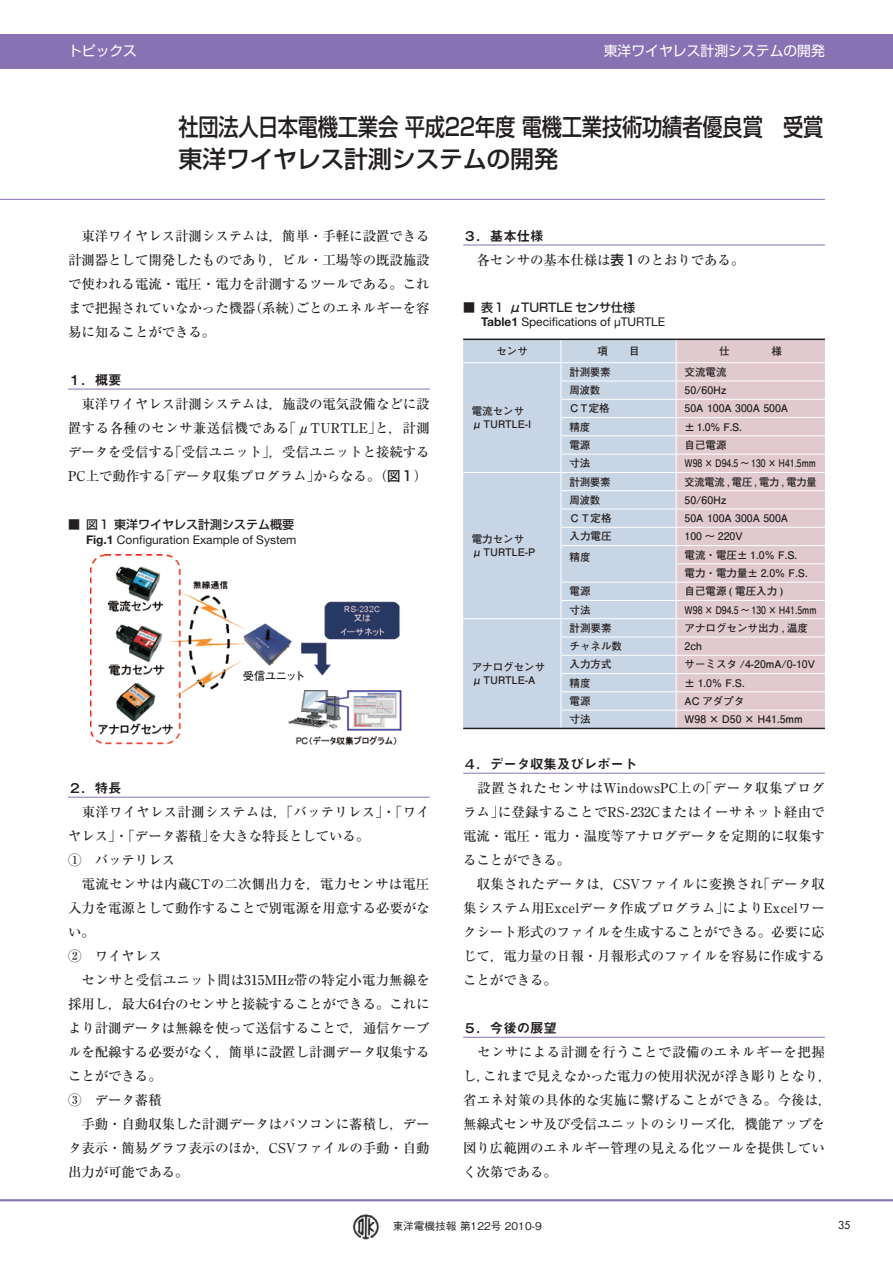
<style>
.page{position:relative;width:893px;height:1263px;background:#fff}
.page>*{position:absolute;margin:0;border:0;box-sizing:border-box;transform-origin:0 0}
.t1{font:500 24px/32px "Shin Go Pro";letter-spacing:-.01em;color:#231f20;scale:.84 1}
.t2{font:13.8px "Shin Go Pro";color:#fff}
.t3{font:500 13.5px/24px "Ryumin Pro";letter-spacing:-.01em;color:#231f20}
.t4{font:13.5px "Midashi Go Pro MB31";letter-spacing:-.01em;color:#231f20}
.t5{font:12px "Helvetica Neue LT Std";color:#231f20}
.t6{font:500 12px "Shin Go Pro";color:#231f20}
.t7{font:700 11.1px "Futo Go B101 Pro";letter-spacing:-.05em;color:#231f20}
.t8{font:500 10.65px "Gothic BBB Pro";color:#231f20}
.t9{font:10.65px "Futura";color:#231f20}
.t10{font:700 10.5px/12.8px "Futo Go B101 Pro";color:#231f20}
.t11{font:700 10.5px "Futo Go B101 Pro";color:#231f20;scale:.82 1}
.t12{font:700 10.5px "Futo Go B101 Pro";color:#231f20;scale:.83 1}
.t13{font:700 10.5px "Futo Go B101 Pro";letter-spacing:-.02em;color:#231f20}
.s1{font-family:"Shin Go Pro"}
.s2{font-weight:700}
</style>
<div class="page">
<img style="left:352px;top:1214px;width:28px;height:26px">
<hr style="left:0;top:1199px;width:893px;height:2px;background:#8972b3">
<div style="left:0;top:34px;width:893px;height:34px;background:#8972b3"></div>
<div style="left:463px;top:340px;width:213px;height:388px;background:#c8d5e4"></div>
<div style="left:677px;top:340px;width:148px;height:388px;background:#e1cacf"></div>
<hr style="left:561px;top:381px;width:115px;height:1px;background:#fff">
<hr style="left:676px;top:381px;width:149px;height:1px;background:#fff">
<hr style="left:561px;top:399px;width:115px;height:1px;background:#fff">
<hr style="left:676px;top:399px;width:149px;height:1px;background:#fff">
<hr style="left:561px;top:417px;width:115px;height:1px;background:#fff">
<hr style="left:676px;top:417px;width:149px;height:1px;background:#fff">
<hr style="left:561px;top:435px;width:115px;height:1px;background:#fff">
<hr style="left:676px;top:435px;width:149px;height:1px;background:#fff">
<hr style="left:561px;top:454px;width:115px;height:1px;background:#fff">
<hr style="left:676px;top:454px;width:149px;height:1px;background:#fff">
<hr style="left:463px;top:472px;width:98px;height:1px;background:#fff">
<hr style="left:561px;top:472px;width:115px;height:1px;background:#fff">
<hr style="left:676px;top:472px;width:149px;height:1px;background:#fff">
<hr style="left:561px;top:490px;width:115px;height:1px;background:#fff">
<hr style="left:676px;top:490px;width:149px;height:1px;background:#fff">
<hr style="left:561px;top:509px;width:115px;height:1px;background:#fff">
<hr style="left:676px;top:509px;width:149px;height:1px;background:#fff">
<hr style="left:561px;top:527px;width:115px;height:1px;background:#fff">
<hr style="left:676px;top:527px;width:149px;height:1px;background:#fff">
<hr style="left:561px;top:545px;width:115px;height:1px;background:#fff">
<hr style="left:676px;top:545px;width:149px;height:1px;background:#fff">
<hr style="left:676px;top:563px;width:149px;height:1px;background:#fff">
<hr style="left:561px;top:582px;width:115px;height:1px;background:#fff">
<hr style="left:676px;top:582px;width:149px;height:1px;background:#fff">
<hr style="left:561px;top:600px;width:115px;height:1px;background:#fff">
<hr style="left:676px;top:600px;width:149px;height:1px;background:#fff">
<hr style="left:463px;top:618px;width:98px;height:1px;background:#fff">
<hr style="left:561px;top:618px;width:115px;height:1px;background:#fff">
<hr style="left:676px;top:618px;width:149px;height:1px;background:#fff">
<hr style="left:561px;top:637px;width:115px;height:1px;background:#fff">
<hr style="left:676px;top:637px;width:149px;height:1px;background:#fff">
<hr style="left:561px;top:655px;width:115px;height:1px;background:#fff">
<hr style="left:676px;top:655px;width:149px;height:1px;background:#fff">
<hr style="left:676px;top:673px;width:149px;height:1px;background:#fff">
<hr style="left:676px;top:691px;width:149px;height:1px;background:#fff">
<hr style="left:676px;top:362px;width:149px;height:1px;background:#fff">
<hr style="left:463px;top:728px;width:98px;height:1px;background:#231f20">
<hr style="left:561px;top:728px;width:115px;height:1px;background:#231f20">
<hr style="left:676px;top:728px;width:149px;height:1px;background:#231f20">
<hr style="left:561px;top:673px;width:115px;height:1px;background:#fff">
<hr style="left:561px;top:691px;width:115px;height:1px;background:#fff">
<hr style="left:463px;top:362px;width:98px;height:1px;background:#fff">
<hr style="left:561px;top:362px;width:115px;height:1px;background:#fff">
<hr style="left:561px;top:710px;width:115px;height:1px;background:#fff">
<svg style="left:561px;top:340px;width:1px;height:388px"></svg>
<hr style="left:463px;top:339px;width:98px;height:1px;background:#231f20">
<hr style="left:561px;top:339px;width:115px;height:1px;background:#231f20">
<hr style="left:676px;top:339px;width:149px;height:1px;background:#231f20">
<hr style="left:676px;top:710px;width:149px;height:1px;background:#fff">
<svg style="left:676px;top:340px;width:1px;height:388px"></svg>
<hr style="left:0;top:199px;width:825px;height:1px;background:#8972b3">
<hr style="left:68px;top:389px;width:362px;height:1px;background:#8972b3">
<hr style="left:68px;top:797px;width:362px;height:1px;background:#8972b3">
<hr style="left:463px;top:773px;width:362px;height:1px;background:#8972b3">
<hr style="left:463px;top:1037px;width:362px;height:1px;background:#8972b3">
<hr style="left:463px;top:245px;width:362px;height:1px;background:#8972b3">
<img style="left:91px;top:554px;width:311px;height:191px">
<div style="left:243px;top:668px;width:69px;height:15px;background:#fff"></div>
<p class="t2" style="left:68px;top:40px;width:71px">トピックス</p>
<p class="t2" style="left:604px;top:40px;width:223px">東洋ワイヤレス計測システムの開発</p>
<h1 class="t1" style="left:179px;top:108px;width:769px">社団法人日本電機工業会 平成22年度 電機工業技術功績者優良賞　受賞東洋ワイヤレス計測システムの開発</h1>
<p class="t3" style="left:68px;top:223px;width:363px;text-align:justify">　東洋ワイヤレス計測システムは，簡単・手軽に設置できる計測器として開発したものであり，ビル・工場等の既設施設で使われる電流・電圧・電力を計測するツールである。これまで把握されていなかった機器（系統）ごとのエネルギーを容易に知ることができる。</p>
<p class="t4" style="left:68px;top:369px;width:55px">１．概要</p>
<p class="t3" style="left:68px;top:391px;width:363px;text-align:justify;text-indent:13px">東洋ワイヤレス計測システムは，施設の電気設備などに設置する各種のセンサ兼送信機である「μTURTLE」と，計測データを受信する「受信ユニット」，受信ユニットと接続するPC上で動作する「データ収集プログラム」からなる。（<span class="s1">図１</span>）</p>
<p class="t6" style="left:68px;top:515px;width:228px">■ 図１ 東洋ワイヤレス計測システム概要</p>
<p class="t5" style="left:86px;top:532px;width:212px"><span class="s2">Fig.1</span> Configuration Example of System</p>
<p class="t7" style="left:243px;top:666px;width:64px">受信ユニット</p>
<p class="t4" style="left:68px;top:777px;width:55px">２．特長</p>
<p class="t3" style="left:68px;top:799px;width:363px;text-indent:14px">東洋ワイヤレス計測システムは，「バッテリレス」・「ワイヤレス」・「データ蓄積」を大きな特長としている。<br>①　バッテリレス<br>　電流センサは内蔵CTの二次側出力を，電力センサは電圧入力を電源として動作することで別電源を用意する必要がない。<br>②　ワイヤレス<br>　センサと受信ユニット間は315MHz帯の特定小電力無線を採用し，最大64台のセンサと接続することができる。これにより計測データは無線を使って送信することで，通信ケーブルを配線する必要がなく，簡単に設置し計測データ収集することができる。<br>③　データ蓄積<br>　手動・自動収集した計測データはパソコンに蓄積し，データ表示・簡易グラフ表示のほか，CSVファイルの手動・自動出力が可能である。</p>
<p class="t4" style="left:463px;top:225px;width:82px">３．基本仕様</p>
<p class="t3" style="left:463px;top:247px;width:283px">　各センサの基本仕様は<span class="s1">表１</span>のとおりである。</p>
<p class="t6" style="left:463px;top:297px;width:174px">■ 表１ μTURTLE センサ仕様</p>
<p class="t5" style="left:481px;top:315px;width:186px"><span class="s2">Table1</span> Specifications of μTURTLE</p>
<p class="t10" style="left:496px;top:343px;width:33px">センサ</p>
<p class="t10" style="left:597px;top:343px;width:44px">項　　目</p>
<p class="t10" style="left:472px;top:403px;width:61px">電流センサμTURTLE-I</p>
<p class="t10" style="left:472px;top:531px;width:65px">電力センサμTURTLE-P</p>
<p class="t10" style="left:472px;top:659px;width:75px">アナログセンサμTURTLE-A</p>
<p class="t10" style="left:569px;top:364px;width:43px">計測要素</p>
<p class="t10" style="left:685px;top:364px;width:44px">交流電流</p>
<p class="t10" style="left:569px;top:382px;width:33px">周波数</p>
<p class="t10" style="left:685px;top:382px;width:43px">50/60Hz</p>
<p class="t10" style="left:569px;top:401px;width:42px">ＣＴ定格</p>
<p class="t10" style="left:685px;top:401px;width:105px">50A 100A 300A 500A</p>
<p class="t10" style="left:569px;top:419px;width:22px">精度</p>
<p class="t10" style="left:684px;top:419px;width:59px">± 1.0% F.S.</p>
<p class="t10" style="left:569px;top:437px;width:22px">電源</p>
<p class="t10" style="left:685px;top:437px;width:44px">自己電源</p>
<p class="t10" style="left:569px;top:456px;width:22px">寸法</p>
<p class="t11" style="left:685px;top:455px;width:161px">W98 × D94.5 ～ 130 × H41.5mm</p>
<p class="t10" style="left:569px;top:474px;width:43px">計測要素</p>
<p class="t13" style="left:684px;top:473px;width:134px">交流電流 , 電圧 , 電力 , 電力量</p>
<p class="t10" style="left:569px;top:492px;width:33px">周波数</p>
<p class="t10" style="left:685px;top:492px;width:43px">50/60Hz</p>
<p class="t10" style="left:569px;top:510px;width:44px">ＣＴ定格</p>
<p class="t10" style="left:685px;top:510px;width:105px">50A 100A 300A 500A</p>
<p class="t10" style="left:569px;top:529px;width:44px">入力電圧</p>
<p class="t10" style="left:685px;top:529px;width:59px">100 ～ 220V</p>
<p class="t10" style="left:569px;top:550px;width:23px">精度</p>
<p class="t10" style="left:685px;top:544px;width:125px;line-height:18.3px">電流・電圧± 1.0% F.S.電力・電力量± 2.0% F.S.</p>
<p class="t10" style="left:569px;top:584px;width:23px">電源</p>
<p class="t10" style="left:685px;top:584px;width:100px">自己電源 ( 電圧入力 )</p>
<p class="t10" style="left:569px;top:602px;width:23px">寸法</p>
<p class="t12" style="left:685px;top:601px;width:160px">W98 × D94.5 ～ 130 × H41.5mm</p>
<p class="t10" style="left:569px;top:620px;width:44px">計測要素</p>
<p class="t10" style="left:685px;top:620px;width:125px">アナログセンサ出力 , 温度</p>
<p class="t10" style="left:569px;top:638px;width:54px">チャネル数</p>
<p class="t10" style="left:685px;top:638px;width:19px">2ch</p>
<p class="t10" style="left:569px;top:657px;width:44px">入力方式</p>
<p class="t10" style="left:685px;top:657px;width:132px">サーミスタ /4-20mA/0-10V</p>
<p class="t10" style="left:569px;top:675px;width:23px">精度</p>
<p class="t10" style="left:685px;top:675px;width:62px">± 1.0% F.S.</p>
<p class="t10" style="left:569px;top:693px;width:23px">電源</p>
<p class="t10" style="left:685px;top:693px;width:61px">AC アダプタ</p>
<p class="t10" style="left:569px;top:711px;width:23px">寸法</p>
<p class="t10" style="left:685px;top:711px;width:120px">W98 × D50 × H41.5mm</p>
<p class="t4" style="left:463px;top:753px;width:176px">４．データ収集及びレポート</p>
<p class="t3" style="left:463px;top:775px;width:363px">　設置されたセンサはWindowsPC上の「データ収集プログラム」に登録することでRS-232Cまたはイーサネット経由で電流・電圧・電力・温度等アナログデータを定期的に収集することができる。<br>　収集されたデータは，CSVファイルに変換され「データ収集システム用Excelデータ作成プログラム」によりExcelワークシート形式のファイルを生成することができる。必要に応じて，電力量の日報・月報形式のファイルを容易に作成することができる。</p>
<p class="t4" style="left:463px;top:1017px;width:95px">５．今後の展望</p>
<p class="t3" style="left:463px;top:1039px;width:370px">　センサによる計測を行うことで設備のエネルギーを把握し，これまで見えなかった電力の使用状況が浮き彫りとなり，省エネ対策の具体的な実施に繋げることができる。今後は，無線式センサ及び受信ユニットのシリーズ化，機能アップを図り広範囲のエネルギー管理の見える化ツールを提供していく次第である。</p>
<p class="t8" style="left:393px;top:1217px;width:151px">東洋電機技報 第122号 2010-9</p>
<p class="t9" style="left:838px;top:1219px;width:14px">35</p>
</div>
